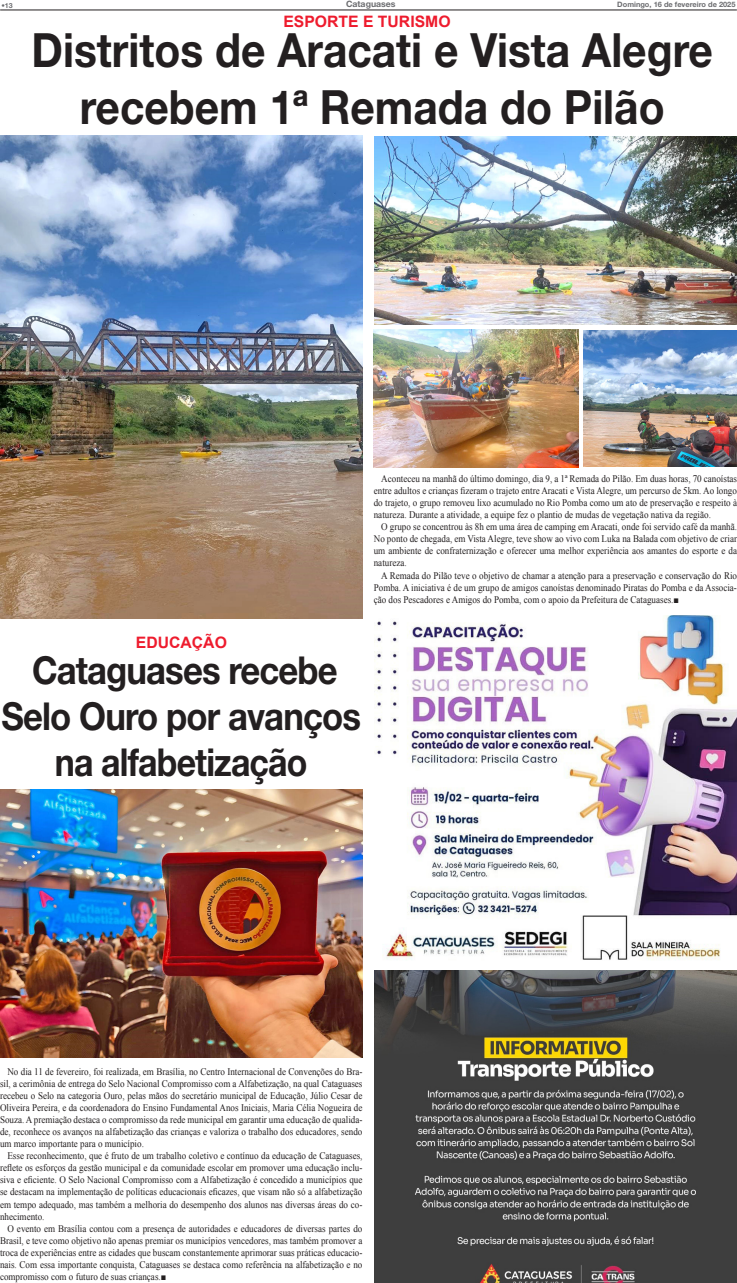
<style>
.page{position:relative;width:737px;height:1283px;background:#fff}
.page>*{position:absolute;margin:0;border:0;box-sizing:border-box;transform-origin:0 0}
.No_Spacing{font:700 47.25px "Helvetica Neue LT Std";color:#231f20;scale:.9 1}
.No_Spacing-2{font:700 38.5px/46.2px "Helvetica Neue LT Std";letter-spacing:-.025em;color:#231f20;text-align:center;scale:.9 1}
.No_Spacing-3{font:700 15.75px "Arial";color:#ee1b2d}
.No_Spacing-4{font:10.06px/12.1px "Times New Roman";color:#231f20;text-align:justify;scale:.9 1}
.t1{font:700 8.75px "Helvetica Neue LT Std";color:#6c6d70}
.t2{font:700 7.44px "Helvetica Neue LT Std";color:#6c6d70}
.No_Spacing-5{font:700 7px "Helvetica Neue LT Std";color:#6c6d70}
</style>
<div class="page">
<hr style="left:0;top:10px;width:737px;height:1px;background:#231f20">
<img style="left:0;top:135px;width:362px;height:483px">
<img style="left:374px;top:137px;width:363px;height:187px">
<img style="left:373px;top:329px;width:205px;height:138px">
<img style="left:583px;top:330px;width:154px;height:136px">
<img style="left:375px;top:970px;width:362px;height:312px">
<img style="left:0;top:789px;width:362px;height:268px">
<img style="left:374px;top:616px;width:363px;height:344px">
<p class="No_Spacing-5" style="left:1px;top:1px;width:13px">•13</p>
<p class="t1" style="left:346px;top:-1px;width:51px">Cataguases</p>
<p class="t2" style="left:617px;top:0;width:120px">Domingo, 16 de fevereiro de 2025</p>
<p class="No_Spacing-3" style="left:283px;top:11px;width:169px">ESPORTE E TURISMO</p>
<p class="No_Spacing" style="left:32px;top:21px;width:758px">Distritos de Aracati e Vista Alegre</p>
<p class="No_Spacing" style="left:80px;top:77px;width:651px">recebem 1ª Remada do Pilão</p>
<p class="No_Spacing-3" style="left:136px;top:632px;width:92px">EDUCAÇÃO</p>
<p class="No_Spacing-2" style="left:1px;top:646px;width:401px">Cataguases recebe<br>Selo Ouro por avanços na alfabetização</p>
<p class="No_Spacing-4" style="left:374px;top:472px;width:405px;text-indent:7px">Aconteceu na manhã do último domingo, dia 9, a 1ª Remada do Pilão. Em duas horas, 70 canoístas entre adultos e crianças fizeram o trajeto entre Aracati e Vista Alegre, um percurso de 5km. Ao longo do trajeto, o grupo removeu lixo acumulado no Rio Pomba como um ato de preservação e respeito à natureza. Durante a atividade, a equipe fez o plantio de mudas de vegetação nativa da região.</p>
<p class="No_Spacing-4" style="left:374px;top:520px;width:405px;text-indent:7px">O grupo se concentrou às 8h em uma área de camping em Aracati, onde foi servido café da manhã.<br>No ponto de chegada, em Vista Alegre, teve show ao vivo com Luka na Balada com objetivo de criar um ambiente de confraternização e oferecer uma melhor experiência aos amantes do esporte e da natureza.</p>
<p class="No_Spacing-4" style="left:374px;top:569px;width:405px;text-indent:7px">A Remada do Pilão teve o objetivo de chamar a atenção para a preservação e conservação do Rio Pomba. A iniciativa é de um grupo de amigos canoístas denominado Piratas do Pomba e da Associa&shy;ção dos Pescadores e Amigos do Pomba, com o apoio da Prefeitura de Cataguases.■</p>
<p class="No_Spacing-4" style="left:0;top:1064px;width:404px;text-indent:7px">No dia 11 de fevereiro, foi realizada, em Brasília, no Centro Internacional de Convenções do Bra&shy;sil, a cerimônia de entrega do Selo Nacional Compromisso com a Alfabetização, na qual Cataguases recebeu o Selo na categoria Ouro, pelas mãos do secretário municipal de Educação, Júlio Cesar de Oliveira Pereira, e da coordenadora do Ensino Fundamental Anos Iniciais, Maria Célia Nogueira de Souza. A premiação destaca o compromisso da rede municipal em garantir uma educação de qualida&shy;de, reconhece os avanços na alfabetização das crianças e valoriza o trabalho dos educadores, sendo um marco importante para o município.</p>
<p class="No_Spacing-4" style="left:0;top:1149px;width:404px;text-indent:7px">Esse reconhecimento, que é fruto de um trabalho coletivo e contínuo da educação de Cataguases, reflete os esforços da gestão municipal e da comunidade escolar em promover uma educação inclu&shy;siva e eficiente. O Selo Nacional Compromisso com a Alfabetização é concedido a municípios que se destacam na implementação de políticas educacionais eficazes, que visam não só a alfabetização em tempo adequado, mas também a melhoria do desempenho dos alunos nas diversas áreas do co&shy;nhecimento.</p>
<p class="No_Spacing-4" style="left:0;top:1221px;width:404px;text-indent:7px">O evento em Brasília contou com a presença de autoridades e educadores de diversas partes do Brasil, e teve como objetivo não apenas premiar os municípios vencedores, mas também promover a troca de experiências entre as cidades que buscam constantemente aprimorar suas práticas educacio&shy;nais. Com essa importante conquista, Cataguases se destaca como referência na alfabetização e no compromisso com o futuro de suas crianças.■</p>
</div>
